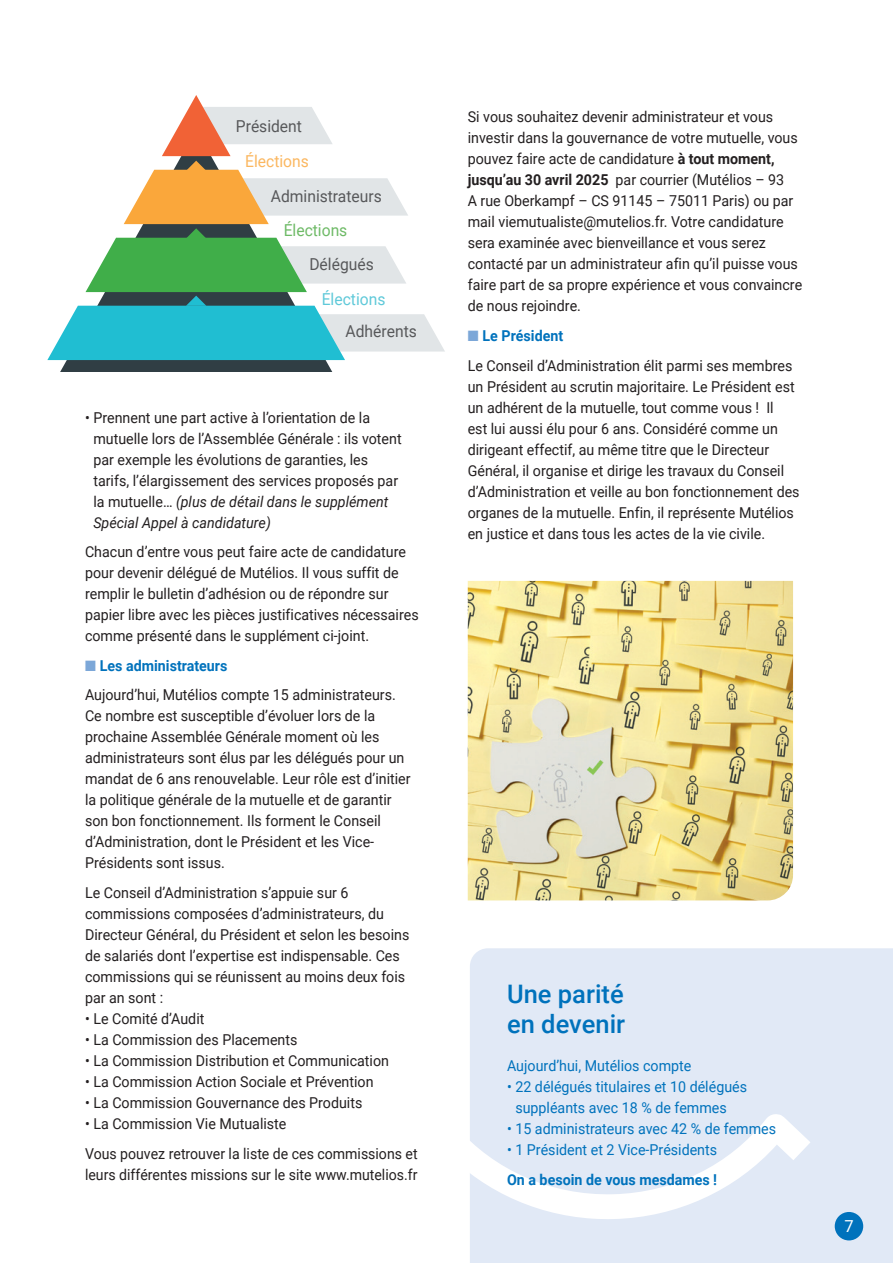
<style>
.page{position:relative;width:893px;height:1263px;background:#fff}
.page>*{position:absolute;margin:0;border:0;box-sizing:border-box;transform-origin:0 0}
.t1{font:500 25.5px/30px "Roboto";color:#0072bc}
.t2{font:16.5px "Roboto";color:#57585a;scale:.95 1}
.t3{font:16.5px "Roboto";color:#fbb760;scale:.95 1}
.t4{font:16.5px "Roboto";color:#6eba66;scale:.95 1}
.t5{font:16.5px "Roboto";color:#5fc9d9;scale:.95 1}
.t6{font:16.5px "Roboto";color:#fff}
.t7{font:15px/21px "Roboto";color:#231f20;scale:.95 1}
.t8{font:15px/21px "Roboto";color:#0072bc;scale:.95 1}
.t9{font:15px "Roboto";color:#231f20;scale:.94 1}
.t10{font:700 15px "Roboto";color:#0072bc;scale:.95 1}
.s1{font-style:italic}
.s2{color:#7ca7d8}
.s3{font-weight:700;color:#0072bc}
.s4{font-weight:700}
</style>
<div class="page">
<div style="left:470px;top:948px;width:423px;height:315px;background:#e1e9f6"></div>
<svg style="left:470px;top:1114px;width:340px;height:105px"></svg>
<svg style="left:50px;top:360px;width:293px;height:12px;background:#435056"></svg>
<svg style="left:47px;top:95px;width:398px;height:265px"></svg>
<div style="left:835px;top:1212px;width:28px;height:28px;background:#0072bc;border-radius:50%"></div>
<img style="left:468px;top:581px;width:325px;height:319px">
<p class="t2" style="left:236px;top:115px;width:71px">Président</p>
<p class="t3" style="left:245px;top:150px;width:69px">Élections</p>
<p class="t2" style="left:271px;top:185px;width:118px">Administrateurs</p>
<p class="t4" style="left:284px;top:219px;width:69px">Élections</p>
<p class="t2" style="left:309px;top:252px;width:69px">Délégués</p>
<p class="t5" style="left:322px;top:287px;width:69px">Élections</p>
<p class="t2" style="left:346px;top:320px;width:77px">Adhérents</p>
<p class="t7" style="left:93px;top:406px;width:326px;text-indent:-8px">• Prennent une part active à l’orientation de la mutuelle lors de l’Assemblée Générale : ils votent par exemple les évolutions de garanties, les tarifs, l’élargissement des services proposés par la mutuelle… <span class="s1">(plus de détail dans le supplément Spécial Appel à candidature)</span></p>
<p class="t7" style="left:85px;top:541px;width:353px">Chacun d’entre vous peut faire acte de candidature pour devenir délégué de Mutélios. Il vous suffit de remplir le bulletin d’adhésion ou de répondre sur papier libre avec les pièces justificatives nécessaires comme présenté dans le supplément ci-joint.</p>
<p class="t7" style="left:85px;top:650px;width:329px;line-height:29.5px"><span class="s2">■</span> <span class="s3">Les administrateurs<br></span>Aujourd’hui, Mutélios compte 15 administrateurs.</p>
<p class="t7" style="left:85px;top:705px;width:344px">Ce nombre est susceptible d’évoluer lors de la prochaine Assemblée Générale moment où les administrateurs sont élus par les délégués pour un mandat de 6 ans renouvelable. Leur rôle est d’initier la politique générale de la mutuelle et de garantir son bon fonctionnement. Ils forment le Conseil d’Administration, dont le Président et les Vice-Présidents sont issus.</p>
<p class="t7" style="left:85px;top:881px;width:343px">Le Conseil d’Administration s’appuie sur 6 commissions composées d’administrateurs, du Directeur Général, du Président et selon les besoins de salariés dont l’expertise est indispensable. Ces commissions qui se réunissent au moins deux fois par an sont :</p>
<p class="t7" style="left:85px;top:1007px;width:127px">• Le Comité d’Audit</p>
<p class="t7" style="left:85px;top:1028px;width:225px">• La Commission des Placements</p>
<p class="t7" style="left:85px;top:1049px;width:322px">• La Commission Distribution et Communication</p>
<p class="t7" style="left:85px;top:1070px;width:305px">• La Commission Action Sociale et Prévention</p>
<p class="t7" style="left:85px;top:1091px;width:293px">• La Commission Gouvernance des Produits</p>
<p class="t7" style="left:85px;top:1108px;width:352px;line-height:29.5px">• La Commission Vie Mutualiste<br>Vous pouvez retrouver la liste de ces commissions et</p>
<p class="t9" style="left:85px;top:1164px;width:355px">leurs différentes missions sur le site www.mutelios.fr</p>
<p class="t7" style="left:468px;top:106px;width:354px">Si vous souhaitez devenir administrateur et vous investir dans la gouvernance de votre mutuelle, vous pouvez faire acte de candidature <span class="s4">à tout moment, jusqu’au 30 avril 2025</span> par courrier (Mutélios – 93<br>A rue Oberkampf – CS 91145 – 75011 Paris) ou par mail viemutualiste@mutelios.fr. Votre candidature sera examinée avec bienveillance et vous serez contacté par un administrateur afin qu’il puisse vous faire part de sa propre expérience et vous convaincre de nous rejoindre.</p>
<p class="t7" style="left:468px;top:320px;width:343px;line-height:29.5px"><span class="s2">■</span> <span class="s3">Le Président<br></span>Le Conseil d’Administration élit parmi ses membres</p>
<p class="t7" style="left:468px;top:375px;width:351px">un Président au scrutin majoritaire. Le Président est un adhérent de la mutuelle, tout comme vous ! Il<br>est lui aussi élu pour 6 ans. Considéré comme un dirigeant effectif, au même titre que le Directeur Général, il organise et dirige les travaux du Conseil d’Administration et veille au bon fonctionnement des organes de la mutuelle. Enfin, il représente Mutélios en justice et dans tous les actes de la vie civile.</p>
<h1 class="t1" style="left:507px;top:978px;width:120px">Une parité en devenir</h1>
<p class="t8" style="left:507px;top:1055px;width:196px">Aujourd’hui, Mutélios compte</p>
<p class="t8" style="left:515px;top:1076px;width:245px;text-indent:-8px">• 22 délégués titulaires et 10 délégués suppléants avec 18 % de femmes</p>
<p class="t8" style="left:507px;top:1118px;width:285px">• 15 administrateurs avec 42 % de femmes</p>
<p class="t8" style="left:507px;top:1139px;width:223px">• 1 Président et 2 Vice-Présidents</p>
<p class="t10" style="left:507px;top:1169px;width:223px">On a besoin de vous mesdames !</p>
<p class="t6" style="left:844px;top:1214px;width:11px">7</p>
</div>
